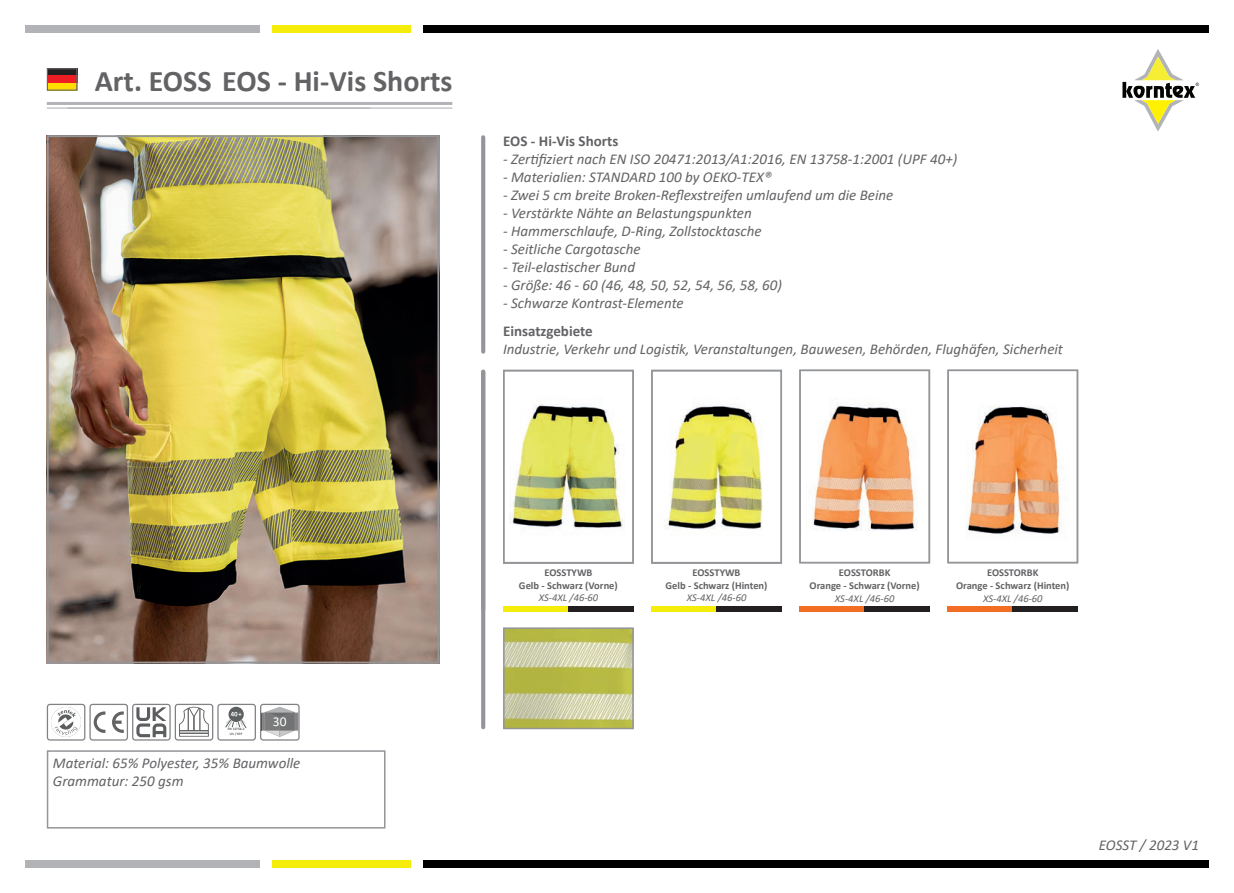
<style>
.page{position:relative;width:1234px;height:893px;background:#fff}
.page>*{position:absolute;margin:0;border:0;box-sizing:border-box;transform-origin:0 0}
.t1{font:700 30px "Calibri";color:#636366}
.t2{font:italic 15px/18px "Calibri";color:#636366}
.t3{font:700 15px "Calibri";color:#636366}
.t4{font:13.5px "Calibri";color:#fff}
.t5{font:700 10.5px/12.6px "Calibri";color:#636366;text-align:center}
.t6{font:italic 10.5px "Calibri";color:#636366}
.t7{font:700 3.45px/4.2px "Calibri";color:#5c6061;text-align:center}
</style>
<div class="page">
<div style="left:423px;top:26px;width:785px;height:7px;background:#000001"></div>
<div style="left:26px;top:26px;width:234px;height:7px;background:#b2b3b7"></div>
<div style="left:272px;top:26px;width:138px;height:7px;background:#f5ec09"></div>
<div style="left:423px;top:860px;width:785px;height:7px;background:#000001"></div>
<div style="left:26px;top:860px;width:234px;height:7px;background:#b2b3b7"></div>
<div style="left:272px;top:860px;width:138px;height:7px;background:#f5ec09"></div>
<svg style="left:1122px;top:49px;width:76px;height:82px"></svg>
<hr style="left:67px;top:107px;width:385px;height:2px;background:#b2b3b7">
<svg style="left:481px;top:137px;width:4px;height:215px"></svg>
<div style="left:47px;top:750px;width:338px;height:78px;border:2px solid #939598"></div>
<hr style="left:481px;top:372px;width:4px;height:355px;background:#939598">
<div style="left:503px;top:606px;width:130px;height:5px;background:#f5ec09"></div>
<div style="left:799px;top:606px;width:130px;height:5px;background:#f36e24"></div>
<hr style="left:47px;top:102px;width:405px;height:3px;background:#b2b3b7">
<hr style="left:47px;top:107px;width:323px;height:2px;background:#b2b3b7">
<div style="left:47px;top:68px;width:30px;height:8px;background:#231f20"></div>
<div style="left:47px;top:83px;width:30px;height:8px;background:#ffdc01"></div>
<div style="left:47px;top:76px;width:30px;height:7px;background:#ee1d23"></div>
<div style="left:47px;top:68px;width:30px;height:23px;border:1px solid #636366"></div>
<svg style="left:51px;top:707px;width:30px;height:30px"></svg>
<div style="left:47px;top:704px;width:38px;height:37px;border:1px solid #808285;border-radius:3px"></div>
<svg style="left:112px;top:711px;width:12px;height:22px"></svg>
<svg style="left:94px;top:711px;width:11px;height:22px"></svg>
<div style="left:89px;top:704px;width:39px;height:37px;border:1px solid #808285;border-radius:3px"></div>
<svg style="left:179px;top:706px;width:30px;height:31px"></svg>
<div style="left:175px;top:704px;width:38px;height:37px;border:1px solid #808285;border-radius:3px"></div>
<svg style="left:260px;top:704px;width:39px;height:37px"></svg>
<svg style="left:136px;top:707px;width:30px;height:30px"></svg>
<div style="left:132px;top:704px;width:39px;height:37px;border:1px solid #808285;border-radius:3px"></div>
<div style="left:228px;top:707px;width:16px;height:15px;background:#5c6061;border-radius:50%"></div>
<svg style="left:225px;top:712px;width:21px;height:16px"></svg>
<div style="left:217px;top:704px;width:39px;height:37px;border:1px solid #808285;border-radius:3px"></div>
<div style="left:651px;top:606px;width:130px;height:5px;background:#f5ec09"></div>
<div style="left:947px;top:606px;width:130px;height:5px;background:#f36e24"></div>
<img style="left:812px;top:403px;width:106px;height:128px">
<div style="left:799px;top:370px;width:130px;height:193px;border:2px solid #939598"></div>
<img style="left:966px;top:406px;width:99px;height:128px">
<div style="left:947px;top:370px;width:130px;height:193px;border:2px solid #939598"></div>
<img style="left:665px;top:404px;width:98px;height:126px">
<div style="left:651px;top:370px;width:130px;height:194px;border:2px solid #939598"></div>
<img style="left:510px;top:404px;width:114px;height:126px">
<div style="left:503px;top:370px;width:130px;height:194px;border:2px solid #939598"></div>
<div style="left:568px;top:606px;width:65px;height:5px;background:#231f20"></div>
<div style="left:716px;top:606px;width:65px;height:5px;background:#231f20"></div>
<div style="left:864px;top:606px;width:65px;height:5px;background:#231f20"></div>
<div style="left:1012px;top:606px;width:65px;height:5px;background:#231f20"></div>
<img style="left:506px;top:630px;width:124px;height:96px">
<div style="left:503px;top:627px;width:130px;height:102px;border:2px solid #939598"></div>
<img style="left:50px;top:138px;width:386px;height:522px">
<div style="left:47px;top:135px;width:392px;height:528px;border:2px solid #939598"></div>
<h1 class="t1" style="left:95px;top:60px;width:359px">Art. EOSS EOS - Hi-Vis Shorts</h1>
<p class="t3" style="left:503px;top:131px;width:117px">EOS - Hi-Vis Shorts</p>
<p class="t2" style="left:503px;top:150px;width:455px">- Zertifiziert nach EN ISO 20471:2013/A1:2016, EN 13758-1:2001 (UPF 40+)</p>
<p class="t2" style="left:503px;top:168px;width:270px">- Materialien: STANDARD 100 by OEKO-TEX®</p>
<p class="t2" style="left:503px;top:186px;width:391px">- Zwei 5 cm breite Broken-Reflexstreifen umlaufend um die Beine</p>
<p class="t2" style="left:503px;top:204px;width:250px">- Verstärkte Nähte an Belastungspunkten</p>
<p class="t2" style="left:503px;top:222px;width:260px">- Hammerschlaufe, D-Ring, Zollstocktasche</p>
<p class="t2" style="left:503px;top:240px;width:139px">- Seitliche Cargotasche</p>
<p class="t2" style="left:503px;top:258px;width:133px">- Teil-elastischer Bund</p>
<p class="t2" style="left:503px;top:276px;width:280px">- Größe: 46 - 60 (46, 48, 50, 52, 54, 56, 58, 60)</p>
<p class="t2" style="left:503px;top:294px;width:182px">- Schwarze Kontrast-Elemente</p>
<p class="t3" style="left:503px;top:320px;width:91px">Einsatzgebiete</p>
<p class="t2" style="left:503px;top:339px;width:561px">Industrie, Verkehr und Logistik, Veranstaltungen, Bauwesen, Behörden, Flughäfen, Sicherheit</p>
<p class="t7" style="left:228px;top:727px;width:18px">EN 13758-2<br>UV / SPF</p>
<p class="t4" style="left:273px;top:712px;width:15px">30</p>
<p class="t2" style="left:53px;top:753px;width:249px">Material: 65% Polyester, 35% Baumwolle<br>Grammatur: 250 gsm</p>
<p class="t5" style="left:519px;top:566px;width:100px">EOSSTYWB<br>Gelb - Schwarz (Vorne)</p>
<p class="t6" style="left:538px;top:591px;width:61px">XS-4XL /46-60</p>
<p class="t5" style="left:665px;top:566px;width:103px">EOSSTYWB<br>Gelb - Schwarz (Hinten)</p>
<p class="t6" style="left:686px;top:591px;width:61px">XS-4XL /46-60</p>
<p class="t5" style="left:838px;top:566px;width:53px">EOSSTORBK</p>
<p class="t6" style="left:834px;top:591px;width:61px">XS-4XL /46-60</p>
<p class="t5" style="left:809px;top:579px;width:112px">Orange - Schwarz (Vorne)</p>
<p class="t5" style="left:986px;top:566px;width:53px">EOSSTORBK</p>
<p class="t6" style="left:982px;top:591px;width:61px">XS-4XL /46-60</p>
<p class="t5" style="left:955px;top:579px;width:115px">Orange - Schwarz (Hinten)</p>
<p class="t2" style="left:1098px;top:835px;width:102px">EOSST / 2023 V1</p>
</div>
